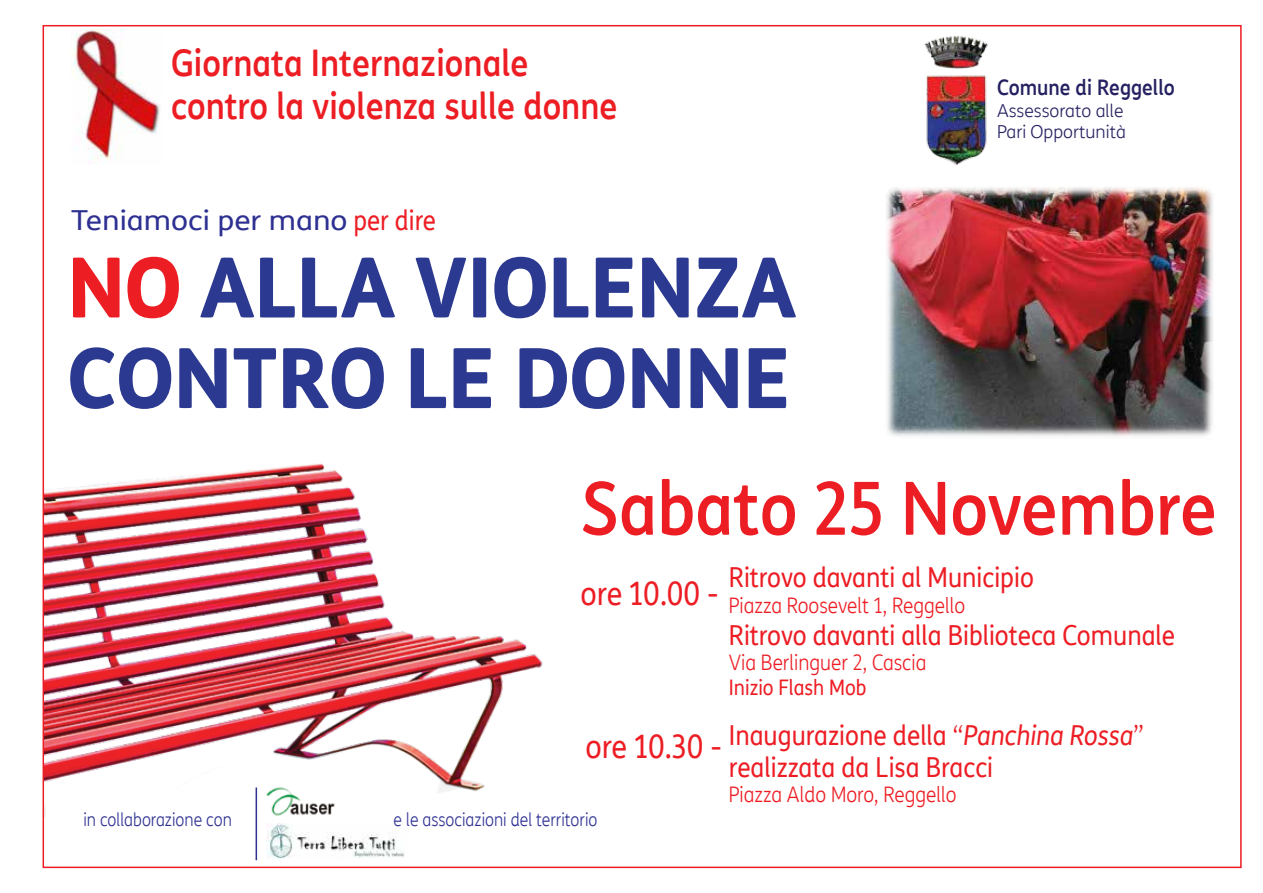
<style>
.page{position:relative;width:1263px;height:893px;background:#fff}
.page>*{position:absolute;margin:0;border:0;box-sizing:border-box;transform-origin:0 0}
.t1{font:800 83.25px/90.6px "TIM Sans";color:#2b3990;scale:.91 1}
.t2{font:500 73.5px "TIM Sans";color:#ed1d24;scale:.91 1}
.t3{font:500 36px/43.2px "TIM Sans";color:#ed1d24;scale:.91 1}
.t4{font:31.8px "TIM Sans";letter-spacing:-.01em;color:#ed1d24;scale:.91 1}
.t5{font:27px/32.4px "TIM Sans";color:#ed1d24;text-align:center;scale:.91 1}
.t6{font:27px "TIM Sans";color:#2e3092;scale:1.11 1}
.t7{font:300 21px "TIM Sans";color:#ed1d24;scale:.91 1}
.t8{font:500 21px "TIM Sans";color:#262262;scale:.92 1}
.t9{font:21px "TIM Sans";color:#ed1d24;scale:.91 1}
.t10{font:300 18px "TIM Sans";color:#2e3092;scale:.88 1}
.t11{font:300 17.55px/21px "TIM Sans";color:#262262}
.s1{color:#ed1d24}
.s2{font-size:31.8px}
.s3{font-weight:300}
.s4{font-style:italic}
</style>
<div class="page">
<img style="left:46px;top:463px;width:497px;height:330px">
<div style="left:508px;top:585px;width:79px;height:28px;background:#fff"></div>
<div style="left:517px;top:778px;width:79px;height:29px;background:#fff"></div>
<img style="left:924px;top:36px;width:64px;height:130px">
<img style="left:886px;top:187px;width:327px;height:249px">
<div style="left:224px;top:762px;width:133px;height:64px;background:#fff"></div>
<img style="left:266px;top:787px;width:69px;height:29px">
<img style="left:266px;top:823px;width:138px;height:36px">
<hr style="left:256px;top:787px;width:1px;height:73px;background:#2e3092">
<img style="left:71px;top:29px;width:89px;height:132px">
<h3 class="t3" style="left:171px;top:40px;width:492px">Giornata Internazionale contro la violenza sulle donne</h3>
<p class="t6" style="left:71px;top:201px;width:330px">Teniamoci per mano <span class="s1">per dire</span></p>
<h1 class="t1" style="left:68px;top:238px;width:802px"><span class="s1">NO</span> ALLA VIOLENZA<br>CONTRO LE DONNE</h1>
<p class="t8" style="left:997px;top:72px;width:195px">Comune di Reggello</p>
<p class="t11" style="left:997px;top:99px;width:130px">Assessorato alle<br>Pari Opportunità</p>
<h2 class="t2" style="left:580px;top:454px;width:701px">Sabato 25 Novembre</h2>
<p class="t5" style="left:729px;top:561px;width:337px">Ritrovo davanti al Municipio</p>
<p class="t7" style="left:729px;top:591px;width:261px">Piazza Roosevelt 1, Reggello</p>
<p class="t5" style="left:729px;top:619px;width:492px">Ritrovo davanti alla Biblioteca Comunale</p>
<p class="t7" style="left:729px;top:648px;width:219px">Via Berlinguer 2, Cascia</p>
<p class="t9" style="left:729px;top:673px;width:153px">Inizio Flash Mob</p>
<p class="t5" style="left:585px;top:718px;width:615px"><span class="s2">ore 10.30 -</span> Inaugurazione della <span class="s3">“</span><span class="s4">Panchina Rossa</span><span class="s3">” </span>realizzata da Lisa Bracci</p>
<p class="t7" style="left:729px;top:780px;width:252px">Piazza Aldo Moro, Reggello</p>
<p class="t4" style="left:580px;top:571px;width:153px">ore 10.00 -</p>
<p class="t10" style="left:83px;top:807px;width:170px">in collaborazione con</p>
<p class="t10" style="left:394px;top:807px;width:233px">e le associazioni del territorio</p>
</div>
